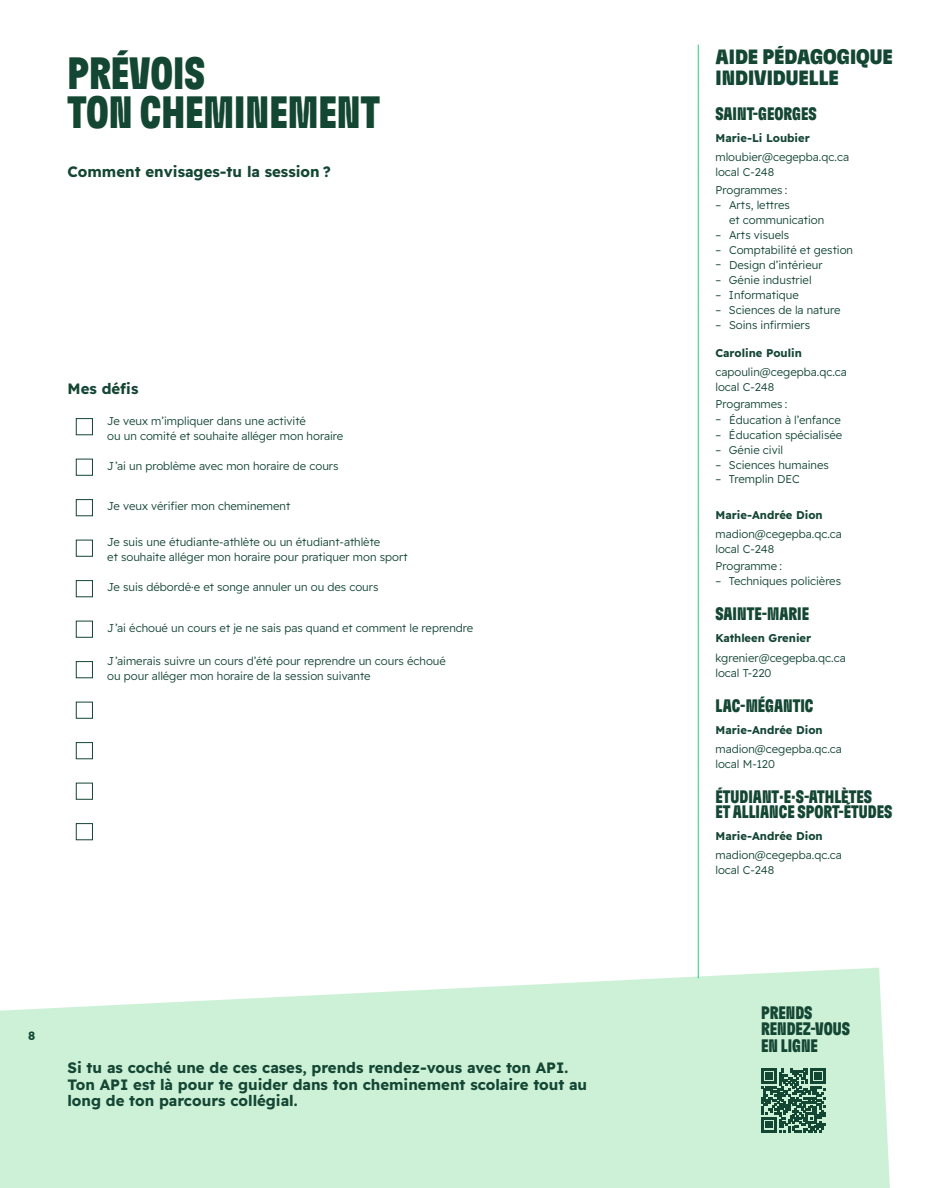
<style>
.page{position:relative;width:945px;height:1188px;background:#fff}
.page>*{position:absolute;margin:0;border:0;box-sizing:border-box;transform-origin:0 0}
.Mois{font:45px/39px "GT Flexa Cm Bl";color:#144634}
.Titre{font:21px/21px "GT Flexa Cn Bl";color:#144634}
.Mois_petit_calendrie{font:18px/15px "GT Flexa Cm Bl";color:#144634}
.Chiffre_calendrier{font:18px/16.5px "GT Flexa Cm Bl";color:#144634}
.Sous_titre{font:700 15px/16.5px "Readex Pro";color:#144634}
.t1{font:700 12px "Readex Pro";color:#144634}
.texte_courant{font:300 11.25px/15px "Readex Pro";color:#144634}
.texte_courant-2{font:700 11.25px "Readex Pro";color:#144634}
</style>
<div class="page">
<svg style="left:0;top:968px;width:890px;height:220px;background:#d2f2db"></svg>
<hr style="left:698px;top:45px;width:1px;height:933px;background:#28cd7e">
<div style="left:76px;top:418px;width:17px;height:17px;border:1px solid #144634"></div>
<div style="left:76px;top:459px;width:17px;height:17px;border:1px solid #144634"></div>
<div style="left:76px;top:499px;width:17px;height:17px;border:1px solid #144634"></div>
<div style="left:76px;top:540px;width:17px;height:17px;border:1px solid #144634"></div>
<div style="left:76px;top:580px;width:17px;height:17px;border:1px solid #144634"></div>
<div style="left:76px;top:621px;width:17px;height:17px;border:1px solid #144634"></div>
<div style="left:76px;top:661px;width:17px;height:17px;border:1px solid #144634"></div>
<div style="left:76px;top:702px;width:17px;height:17px;border:1px solid #144634"></div>
<div style="left:76px;top:742px;width:17px;height:17px;border:1px solid #144634"></div>
<div style="left:76px;top:783px;width:17px;height:17px;border:1px solid #144634"></div>
<div style="left:76px;top:823px;width:17px;height:17px;border:1px solid #144634"></div>
<svg style="left:761px;top:1068px;width:65px;height:64px;background:#517e69"></svg>
<p class="Mois" style="left:68px;top:52px;width:314px">PRÉVOIS<br>TON CHEMINEMENT</p>
<p class="Sous_titre" style="left:68px;top:164px;width:265px">Comment envisages-tu la session ?</p>
<p class="Sous_titre" style="left:68px;top:380px;width:72px">Mes défis</p>
<p class="texte_courant" style="left:107px;top:413px;width:237px">Je veux m’impliquer dans une activité<br>ou un comité et souhaite alléger mon horaire</p>
<p class="texte_courant" style="left:107px;top:458px;width:233px">J’ai un problème avec mon horaire de cours</p>
<p class="texte_courant" style="left:107px;top:499px;width:184px">Je veux vérifier mon cheminement</p>
<p class="texte_courant" style="left:107px;top:535px;width:302px">Je suis une étudiante-athlète ou un étudiant-athlète<br>et souhaite alléger mon horaire pour pratiquer mon sport</p>
<p class="texte_courant" style="left:107px;top:580px;width:273px">Je suis débordé·e et songe annuler un ou des cours</p>
<p class="texte_courant" style="left:107px;top:620px;width:368px">J’ai échoué un cours et je ne sais pas quand et comment le reprendre</p>
<p class="texte_courant" style="left:107px;top:653px;width:340px">J’aimerais suivre un cours d’été pour reprendre un cours échoué ou pour alléger mon horaire de la session suivante</p>
<p class="t1" style="left:28px;top:1029px;width:9px">8</p>
<p class="Sous_titre" style="left:68px;top:1060px;width:521px">Si tu as coché une de ces cases, prends rendez-vous avec ton API.<br>Ton API est là pour te guider dans ton cheminement scolaire tout au long de ton parcours collégial.</p>
<p class="Titre" style="left:716px;top:46px;width:179px">AIDE PÉDAGOGIQUE<br>INDIVIDUELLE</p>
<p class="Mois_petit_calendrie" style="left:716px;top:106px;width:103px">SAINT-GEORGES</p>
<p class="texte_courant-2" style="left:716px;top:132px;width:96px">Marie-Li Loubier</p>
<p class="texte_courant" style="left:716px;top:150px;width:135px">mloubier@cegepba.qc.ca local C-248</p>
<p class="texte_courant" style="left:716px;top:182px;width:74px">Programmes :</p>
<p class="texte_courant" style="left:729px;top:197px;width:97px;text-indent:-14px">– Arts, lettres<br>et communication</p>
<p class="texte_courant" style="left:716px;top:227px;width:75px">– Arts visuels</p>
<p class="texte_courant" style="left:716px;top:242px;width:139px">– Comptabilité et gestion</p>
<p class="texte_courant" style="left:716px;top:257px;width:109px">– Design d’intérieur</p>
<p class="texte_courant" style="left:715px;top:272px;width:98px">– Génie industriel</p>
<p class="texte_courant" style="left:715px;top:287px;width:85px">– Informatique</p>
<p class="texte_courant" style="left:715px;top:302px;width:126px">– Sciences de la nature</p>
<p class="texte_courant" style="left:715px;top:317px;width:96px">– Soins infirmiers</p>
<p class="texte_courant-2" style="left:716px;top:347px;width:88px">Caroline Poulin</p>
<p class="texte_courant" style="left:716px;top:365px;width:133px">capoulin@cegepba.qc.ca local C-248</p>
<p class="texte_courant" style="left:716px;top:397px;width:74px">Programmes :</p>
<p class="texte_courant" style="left:716px;top:412px;width:127px">– Éducation à l’enfance</p>
<p class="texte_courant" style="left:715px;top:427px;width:128px">– Éducation spécialisée</p>
<p class="texte_courant" style="left:715px;top:442px;width:69px">– Génie civil</p>
<p class="texte_courant" style="left:715px;top:457px;width:115px">– Sciences humaines</p>
<p class="texte_courant" style="left:715px;top:472px;width:86px">– Tremplin DEC</p>
<p class="texte_courant-2" style="left:715px;top:508px;width:109px">Marie-Andrée Dion</p>
<p class="texte_courant" style="left:715px;top:527px;width:128px">madion@cegepba.qc.ca local C-248</p>
<p class="texte_courant" style="left:715px;top:559px;width:68px">Programme :</p>
<p class="texte_courant" style="left:715px;top:574px;width:127px">– Techniques policières</p>
<p class="Mois_petit_calendrie" style="left:716px;top:606px;width:95px">SAINTE-MARIE</p>
<p class="texte_courant-2" style="left:716px;top:632px;width:97px">Kathleen Grenier</p>
<p class="texte_courant" style="left:716px;top:650px;width:132px">kgrenier@cegepba.qc.ca local T-220</p>
<p class="Mois_petit_calendrie" style="left:716px;top:698px;width:100px">LAC-MÉGANTIC</p>
<p class="texte_courant-2" style="left:716px;top:723px;width:109px">Marie-Andrée Dion</p>
<p class="texte_courant" style="left:716px;top:741px;width:128px">madion@cegepba.qc.ca local M-120</p>
<p class="Mois_petit_calendrie" style="left:716px;top:789px;width:178px">ÉTUDIANT·E·S-ATHLÈTES<br>ET ALLIANCE SPORT-ÉTUDES</p>
<p class="texte_courant-2" style="left:716px;top:829px;width:109px">Marie-Andrée Dion</p>
<p class="texte_courant" style="left:716px;top:848px;width:128px">madion@cegepba.qc.ca local C-248</p>
<p class="Chiffre_calendrier" style="left:761px;top:1004px;width:90px">PRENDS<br>RENDEZ-VOUS<br>EN LIGNE</p>
</div>
